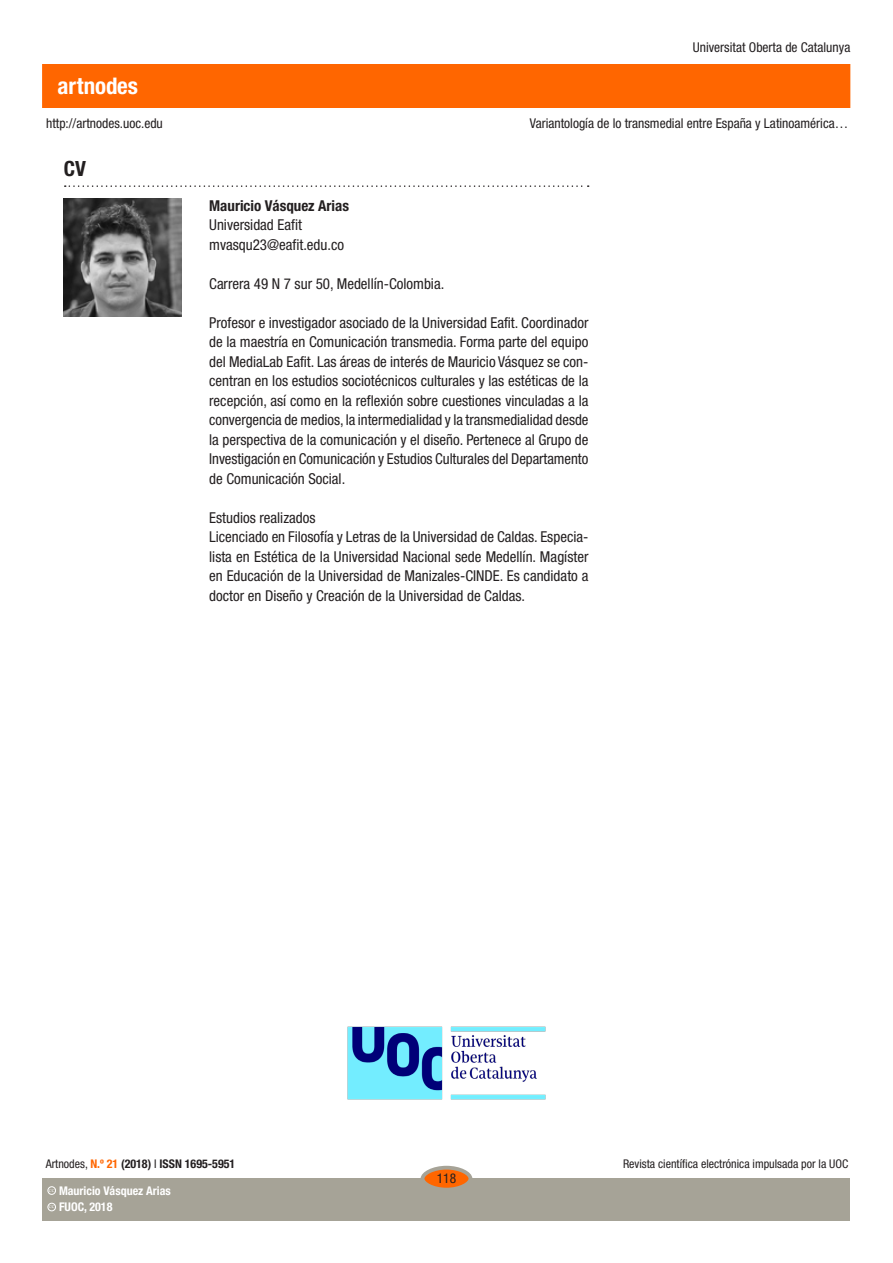
<style>
.page{position:relative;width:893px;height:1263px;background:#fff}
.page>*{position:absolute;margin:0;border:0;box-sizing:border-box;transform-origin:0 0}
.t1{font:700 condensed 22.95px "Helvetica Neue LT Std";color:#fff}
.t2{font:700 condensed 21px "Helvetica Neue LT Std";color:#231f20}
.text_general_primerp{font:condensed 15px/19.5px "Helvetica Neue LT Std";color:#231f20;text-align:justify}
.text_general_primerp-2{font:700 condensed 15px "Helvetica Neue LT Std";color:#231f20}
.t3{font:condensed 13.5px "Helvetica Neue LT Std";color:#231f20}
.t4{font:condensed 12px "Helvetica Neue LT Std";color:#231f20}
.t5{font:700 condensed 12px "Helvetica Neue LT Std";color:#231f20}
.t6{font:700 condensed 12px "Helvetica Neue LT Std";color:#fff}
.t7{font:600 3.9px "Adobe Caslon Pro";color:#fff}
.s1{font-weight:400}
.s2{color:#f60}
</style>
<div class="page">
<div style="left:43px;top:65px;width:807px;height:42px;background:#f60"></div>
<img style="left:347px;top:1026px;width:199px;height:74px">
<div style="left:43px;top:1178px;width:807px;height:42px;background:#a6a397"></div>
<div style="left:422px;top:1168px;width:48px;height:21px;background:#f60;border-radius:50%"></div>
<div style="left:421px;top:1166px;width:51px;height:25px;border:4px solid #a6a397;border-radius:50%"></div>
<div style="left:48px;top:1203px;width:8px;height:8px;border:1px solid #fff;border-radius:50%"></div>
<div style="left:48px;top:1186px;width:8px;height:8px;border:1px solid #fff;border-radius:50%"></div>
<img style="left:64px;top:198px;width:118px;height:118px">
<svg style="left:65px;top:185px;width:524px;height:2px"></svg>
<h1 class="t1" style="left:58px;top:72px;width:82px">artnodes</h1>
<p class="t3" style="left:46px;top:115px;width:118px">http://artnodes.uoc.edu</p>
<p class="t2" style="left:64px;top:155px;width:24px">CV</p>
<p class="t3" style="left:693px;top:40px;width:159px">Universitat Oberta de Catalunya</p>
<p class="t3" style="left:530px;top:115px;width:320px">Variantología de lo transmedial entre España y Latinoamérica…</p>
<p class="text_general_primerp-2" style="left:209px;top:196px;width:141px">Mauricio Vásquez Arias</p>
<p class="text_general_primerp" style="left:209px;top:215px;width:94px">Universidad Eafit</p>
<p class="text_general_primerp" style="left:209px;top:235px;width:136px">mvasqu23@eafit.edu.co</p>
<p class="text_general_primerp" style="left:209px;top:274px;width:237px">Carrera 49 N 7 sur 50, Medellín-Colombia.</p>
<p class="text_general_primerp" style="left:209px;top:313px;width:381px">Profesor e investigador asociado de la Universidad Eafit. Coordinador de la maestría en Comunicación transmedia. Forma parte del equipo del MediaLab Eafit. Las áreas de interés de Mauricio Vásquez se con&shy;centran en los estudios sociotécnicos culturales y las estéticas de la recepción, así como en la reflexión sobre cuestiones vinculadas a la convergencia de medios, la intermedialidad y la transmedialidad desde la perspectiva de la comunicación y el diseño. Pertenece al Grupo de Investigación en Comunicación y Estudios Culturales del Departamento de Comunicación Social.</p>
<p class="text_general_primerp" style="left:209px;top:508px;width:108px">Estudios realizados</p>
<p class="text_general_primerp" style="left:209px;top:527px;width:381px">Licenciado en Filosofía y Letras de la Universidad de Caldas. Especia&shy;lista en Estética de la Universidad Nacional sede Medellín. Magíster en Educación de la Universidad de Manizales-CINDE. Es candidato a doctor en Diseño y Creación de la Universidad de Caldas.</p>
<p class="t5" style="left:46px;top:1157px;width:191px"><span class="s1">Artnodes,</span> <span class="s2">N.º 21</span> (2018) <span class="s1">I</span> ISSN 1695-5951</p>
<p class="t7" style="left:49px;top:1205px;width:7px">CC</p>
<p class="t6" style="left:59px;top:1200px;width:55px">FUOC, 2018</p>
<p class="t6" style="left:59px;top:1183px;width:113px">Mauricio Vásquez Arias</p>
<p class="t7" style="left:49px;top:1188px;width:7px">CC</p>
<p class="t3" style="left:437px;top:1171px;width:21px">118</p>
<p class="t4" style="left:623px;top:1157px;width:227px">Revista científica electrónica impulsada por la UOC</p>
</div>
